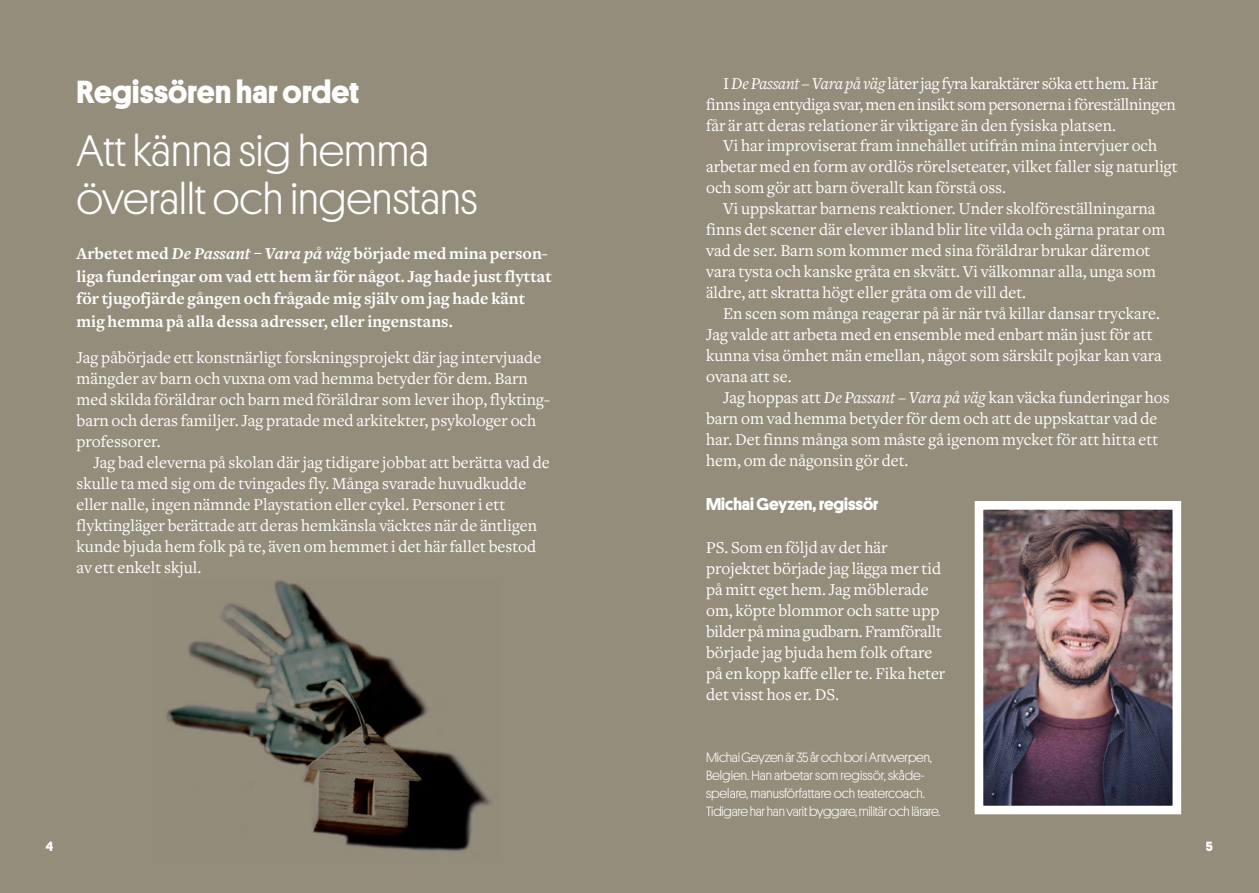
<style>
.page{position:relative;width:1259px;height:893px;background:#958d7c}
.page>*{position:absolute;margin:0;border:0;box-sizing:border-box;transform-origin:0 0}
.t1{font:44.25px/48px "Stage Sans";color:#fff}
.Rubrik{font:700 32.25px "Stage Sans";letter-spacing:.005em;color:#fff}
.t2{font:17.25px/21px "Curtain Serif";color:#fff}
.t3{font:700 17.25px/22.5px "Curtain Serif";color:#fff}
.t4{font:17.25px/21px "Curtain Serif";letter-spacing:-.02em;color:#fff}
.t5{font:700 17.25px "Stage Sans";color:#fff}
.t6{font:13.5px/18px "Stage Sans";letter-spacing:-.02em;color:#fff}
.t7{font:700 13.5px "Stage Sans";color:#fff}
.s1{font-style:italic}
</style>
<div class="page">
<img style="left:984px;top:511px;width:187px;height:293px">
<div style="left:974px;top:501px;width:207px;height:313px;border:9px solid #fff"></div>
<img style="left:166px;top:580px;width:326px;height:272px">
<p class="Rubrik" style="left:77px;top:68px;width:284px">Regissören har ordet</p>
<p class="t1" style="left:77px;top:124px;width:402px">Att känna sig hemma överallt och ingenstans</p>
<p class="t3" style="left:77px;top:243px;width:477px">Arbetet med <span class="s1">De Passant – Vara på väg</span> började med mina person&shy;liga funderingar om vad ett hem är för något. Jag hade just flyttat för tjugofjärde gången och frågade mig själv om jag hade känt mig hemma på alla dessa adresser, eller ingenstans.</p>
<p class="t2" style="left:77px;top:347px;width:475px">Jag påbörjade ett konstnärligt forskningsprojekt där jag intervjuade mängder av barn och vuxna om vad hemma betyder för dem. Barn med skilda föräldrar och barn med föräldrar som lever ihop, flykting&shy;barn och deras familjer. Jag pratade med arkitekter, psykologer och professorer.</p>
<p class="t2" style="left:77px;top:452px;width:475px;text-indent:17px">Jag bad eleverna på skolan där jag tidigare jobbat att berätta vad de skulle ta med sig om de tvingades fly. Många svarade huvudkudde</p>
<p class="t2" style="left:77px;top:494px;width:462px">eller nalle, ingen nämnde Playstation eller cykel. Personer i ett flyktingläger berättade att deras hemkänsla väcktes när de äntligen kunde bjuda hem folk på te, även om hemmet i det här fallet bestod av ett enkelt skjul.</p>
<p class="t4" style="left:706px;top:73px;width:471px;text-indent:17px">I <span class="s1">De Passant – Vara på väg</span> låter jag fyra karaktärer söka ett hem. Här finns inga entydiga svar, men en insikt som personerna i föreställningen får är att deras relationer är viktigare än den fysiska platsen.</p>
<p class="t2" style="left:706px;top:136px;width:473px;text-indent:17px">Vi har improviserat fram innehållet utifrån mina intervjuer och arbetar med en form av ordlös rörelseteater, vilket faller sig naturligt och som gör att barn överallt kan förstå oss.</p>
<p class="t2" style="left:706px;top:199px;width:461px;text-indent:17px">Vi uppskattar barnens reaktioner. Under skolföreställningarna finns det scener där elever ibland blir lite vilda och gärna pratar om vad de ser. Barn som kommer med sina föräldrar brukar däremot vara tysta och kanske gråta en skvätt. Vi välkomnar alla, unga som äldre, att skratta högt eller gråta om de vill det.</p>
<p class="t2" style="left:706px;top:304px;width:457px;text-indent:17px">En scen som många reagerar på är när två killar dansar tryckare.<br>Jag valde att arbeta med en ensemble med enbart män just för att kunna visa ömhet män emellan, något som särskilt pojkar kan vara ovana att se.</p>
<p class="t2" style="left:706px;top:388px;width:465px;text-indent:17px">Jag hoppas att <span class="s1">De Passant – Vara på väg</span> kan väcka funderingar hos barn om vad hemma betyder för dem och att de uppskattar vad de har. Det finns många som måste gå igenom mycket för att hitta ett hem, om de någonsin gör det.</p>
<p class="t5" style="left:706px;top:491px;width:174px">Michai Geyzen, regissör</p>
<p class="t2" style="left:706px;top:538px;width:241px">PS. Som en följd av det här projektet började jag lägga mer tid på mitt eget hem. Jag möblerade om, köpte blommor och satte upp bilder på mina gudbarn. Framförallt började jag bjuda hem folk oftare på en kopp kaffe eller te. Fika heter det visst hos er. DS.</p>
<p class="t6" style="left:706px;top:747px;width:227px">Michai Geyzen är 35 år och bor i Antwerpen,</p>
<p class="t6" style="left:706px;top:765px;width:236px">Belgien. Han arbetar som regissör, skåde&shy;spelare, manusförfattare och teatercoach.<br>Tidigare har han varit byggare, militär och lärare.</p>
<p class="t7" style="left:46px;top:836px;width:9px">4</p>
<p class="t7" style="left:1205px;top:836px;width:9px">5</p>
</div>
